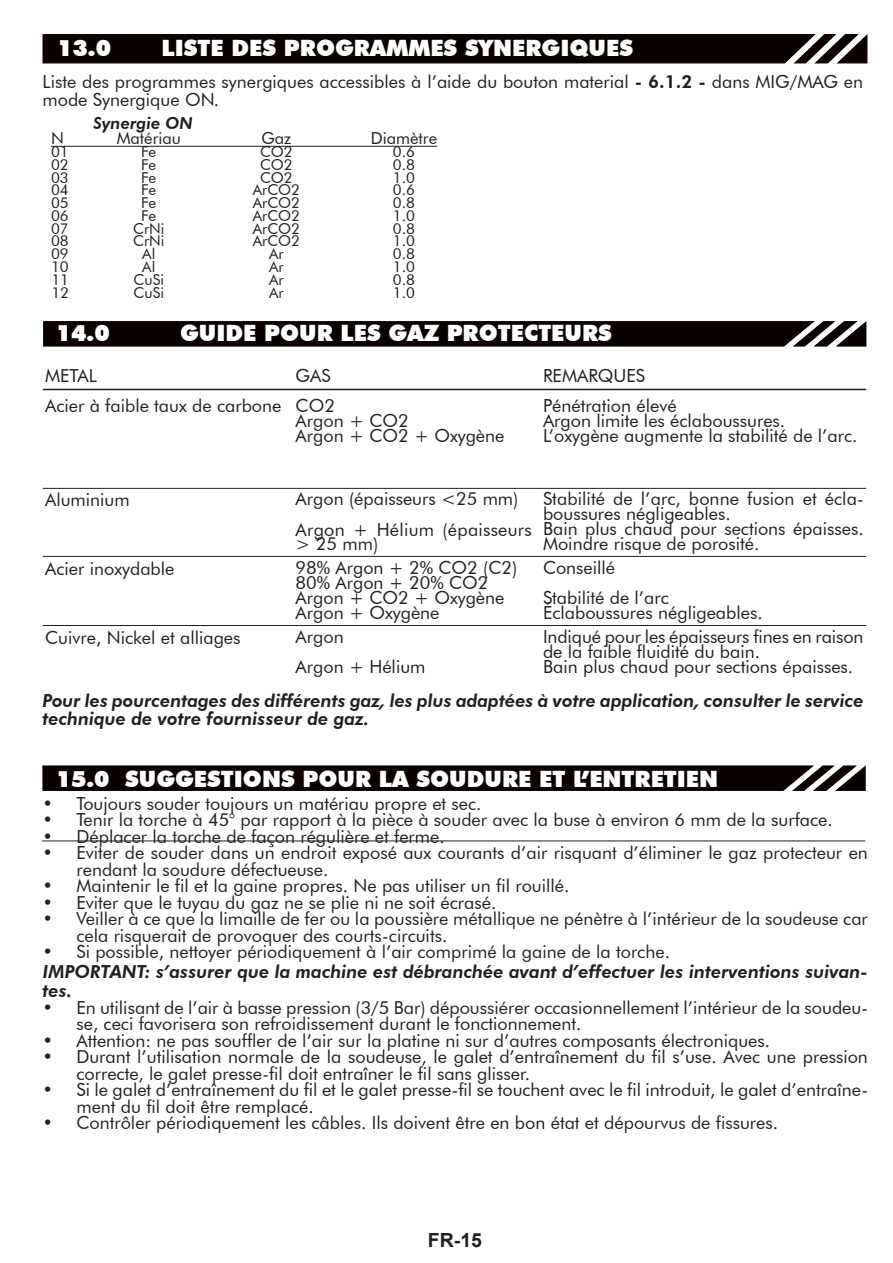
<style>
.page{position:relative;width:893px;height:1263px;background:#fff}
.page>*{position:absolute;margin:0;border:0;box-sizing:border-box;transform-origin:0 0}
.t1{font:900 22.5px "Futura BT";color:#fff}
.t2{font:700 19.5px "Arial";color:#231f20}
.t3{font:18px/15px "Futura BT";color:#231f20}
.t4{font:italic 800 18px/18px "Futura BT";color:#231f20}
.t5{font:16.5px "Futura BT";color:#231f20}
.t6{font:italic 800 16.5px "Futura BT";color:#231f20}
.t7{font:15px "Futura BT";color:#231f20}
.s1{font-weight:800}
</style>
<div class="page">
<div style="left:43px;top:34px;width:824px;height:29px;background:#0a0000"></div>
<hr style="left:51px;top:146px;width:386px;height:1px;background:#231f20">
<svg style="left:43px;top:321px;width:823px;height:26px;background:#160c0c"></svg>
<svg style="left:42px;top:765px;width:824px;height:26px;background:#160c0c"></svg>
<hr style="left:43px;top:389px;width:823px;height:1px;background:#231f20">
<hr style="left:43px;top:556px;width:823px;height:1px;background:#231f20">
<hr style="left:43px;top:625px;width:823px;height:1px;background:#231f20">
<hr style="left:42px;top:840px;width:823px;height:1px;background:#231f20">
<hr style="left:43px;top:488px;width:823px;height:1px;background:#231f20">
<p class="t1" style="left:57px;top:34px;width:55px">13.0</p>
<p class="t1" style="left:162px;top:34px;width:473px">LISTE DES PROGRAMMES SYNERGIQUES</p>
<p class="t3" style="left:43px;top:72px;width:822px;line-height:18px">Liste des programmes synergiques accessibles à l’aide du bouton material <span class="s1">- 6.1.2 -</span> dans MIG/MAG en mode Synergique ON.</p>
<p class="t6" style="left:94px;top:114px;width:101px">Synergie ON</p>
<p class="t5" style="left:51px;top:129px;width:14px">N</p>
<p class="t5" style="left:117px;top:129px;width:66px">Matériau</p>
<p class="t5" style="left:261px;top:129px;width:31px">Gaz</p>
<p class="t5" style="left:371px;top:129px;width:68px">Diamètre</p>
<p class="t7" style="left:51px;top:143px;width:19px">01</p>
<p class="t7" style="left:141px;top:143px;width:17px">Fe</p>
<p class="t7" style="left:260px;top:143px;width:34px">CO2</p>
<p class="t7" style="left:393px;top:143px;width:24px">0.6</p>
<p class="t7" style="left:51px;top:156px;width:19px">02</p>
<p class="t7" style="left:141px;top:156px;width:17px">Fe</p>
<p class="t7" style="left:260px;top:156px;width:34px">CO2</p>
<p class="t7" style="left:393px;top:156px;width:24px">0.8</p>
<p class="t7" style="left:51px;top:168px;width:19px">03</p>
<p class="t7" style="left:141px;top:168px;width:17px">Fe</p>
<p class="t7" style="left:260px;top:168px;width:34px">CO2</p>
<p class="t7" style="left:393px;top:168px;width:24px">1.0</p>
<p class="t7" style="left:51px;top:181px;width:19px">04</p>
<p class="t7" style="left:141px;top:181px;width:17px">Fe</p>
<p class="t7" style="left:253px;top:181px;width:49px">ArCO2</p>
<p class="t7" style="left:393px;top:181px;width:24px">0.6</p>
<p class="t7" style="left:51px;top:194px;width:19px">05</p>
<p class="t7" style="left:141px;top:194px;width:17px">Fe</p>
<p class="t7" style="left:253px;top:194px;width:49px">ArCO2</p>
<p class="t7" style="left:393px;top:194px;width:24px">0.8</p>
<p class="t7" style="left:51px;top:207px;width:19px">06</p>
<p class="t7" style="left:141px;top:207px;width:17px">Fe</p>
<p class="t7" style="left:253px;top:207px;width:49px">ArCO2</p>
<p class="t7" style="left:393px;top:207px;width:24px">1.0</p>
<p class="t7" style="left:51px;top:219px;width:19px">07</p>
<p class="t7" style="left:133px;top:219px;width:33px">CrNi</p>
<p class="t7" style="left:253px;top:219px;width:49px">ArCO2</p>
<p class="t7" style="left:393px;top:219px;width:24px">0.8</p>
<p class="t7" style="left:51px;top:232px;width:19px">08</p>
<p class="t7" style="left:133px;top:232px;width:33px">CrNi</p>
<p class="t7" style="left:253px;top:232px;width:49px">ArCO2</p>
<p class="t7" style="left:393px;top:232px;width:24px">1.0</p>
<p class="t7" style="left:51px;top:245px;width:19px">09</p>
<p class="t7" style="left:142px;top:245px;width:15px">Al</p>
<p class="t7" style="left:269px;top:245px;width:16px">Ar</p>
<p class="t7" style="left:393px;top:245px;width:24px">0.8</p>
<p class="t7" style="left:51px;top:258px;width:19px">10</p>
<p class="t7" style="left:142px;top:258px;width:15px">Al</p>
<p class="t7" style="left:269px;top:258px;width:16px">Ar</p>
<p class="t7" style="left:393px;top:258px;width:24px">1.0</p>
<p class="t7" style="left:51px;top:270px;width:19px">11</p>
<p class="t7" style="left:134px;top:270px;width:32px">CuSi</p>
<p class="t7" style="left:269px;top:270px;width:16px">Ar</p>
<p class="t7" style="left:393px;top:270px;width:24px">0.8</p>
<p class="t7" style="left:51px;top:283px;width:19px">12</p>
<p class="t7" style="left:134px;top:283px;width:32px">CuSi</p>
<p class="t7" style="left:269px;top:283px;width:16px">Ar</p>
<p class="t7" style="left:393px;top:283px;width:24px">1.0</p>
<p class="t1" style="left:56px;top:319px;width:55px">14.0</p>
<p class="t1" style="left:180px;top:319px;width:433px">GUIDE POUR LES GAZ PROTECTEURS</p>
<p class="t3" style="left:45px;top:361px;width:238px;line-height:30px">METAL<br>Acier à faible taux de carbone</p>
<p class="t3" style="left:543px;top:361px;width:135px;line-height:30px">REMARQUES<br>Pénétration élevé</p>
<p class="t3" style="left:543px;top:413px;width:316px">Argon limite les éclaboussures.<br>L’oxygène augmente la stabilité de l’arc.</p>
<p class="t3" style="left:296px;top:361px;width:41px;line-height:30px">GAS<br>CO2</p>
<p class="t3" style="left:296px;top:413px;width:210px">Argon + CO2<br>Argon + CO2 + Oxygène</p>
<p class="t3" style="left:543px;top:491px;width:322px">Stabilité de l’arc, bonne fusion et écla&shy;boussures négligeables.<br>Bain plus chaud pour sections épaisses.<br>Moindre risque de porosité.</p>
<p class="t3" style="left:543px;top:553px;width:127px;line-height:30px">Conseillé<br>Stabilité de l’arc</p>
<p class="t3" style="left:543px;top:601px;width:322px;line-height:24px">Éclaboussures négligeables.<br>Indiqué pour les épaisseurs fines en raison</p>
<p class="t3" style="left:543px;top:644px;width:312px">de la faible fluidité du bain.<br>Bain plus chaud pour sections épaisses.</p>
<p class="t4" style="left:42px;top:692px;width:823px">Pour les pourcentages des différents gaz, les plus adaptées à votre application, consulter le service technique de votre fournisseur de gaz.</p>
<p class="t3" style="left:45px;top:491px;width:86px">Aluminium</p>
<p class="t3" style="left:296px;top:484px;width:238px;line-height:30px">Argon (épaisseurs &lt;25 mm)<br>Argon + Hélium (épaisseurs</p>
<p class="t3" style="left:296px;top:532px;width:223px;line-height:24px">&gt; 25 mm)<br>98% Argon + 2% CO2 (C2)</p>
<p class="t3" style="left:296px;top:575px;width:210px">80% Argon + 20% CO2<br>Argon + CO2 + Oxygène<br>Argon + Oxygène</p>
<p class="t3" style="left:296px;top:622px;width:131px;line-height:30px">Argon<br>Argon + Hélium</p>
<p class="t3" style="left:45px;top:560px;width:131px">Acier inoxydable</p>
<p class="t3" style="left:45px;top:629px;width:197px">Cuivre, Nickel et alliages</p>
<p class="t1" style="left:56px;top:765px;width:664px">15.0 SUGGESTIONS POUR LA SOUDURE ET L’ENTRETIEN</p>
<p class="t3" style="left:42px;top:796px;width:441px">• Toujours souder toujours un matériau propre et sec.</p>
<p class="t3" style="left:42px;top:812px;width:792px">• Tenir la torche à 45° par rapport à la pièce à souder avec la buse à environ 6 mm de la surface.</p>
<p class="t3" style="left:42px;top:829px;width:404px">• Déplacer la torche de façon régulière et ferme.</p>
<p class="t3" style="left:76px;top:844px;width:793px;line-height:16.5px;text-indent:-34px">• Eviter de souder dans un endroit exposé aux courants d’air risquant d’éliminer le gaz protecteur en rendant la soudure défectueuse.</p>
<p class="t3" style="left:42px;top:878px;width:528px">• Maintenir le fil et la gaine propres. Ne pas utiliser un fil rouillé.</p>
<p class="t3" style="left:42px;top:895px;width:455px">• Eviter que le tuyau du gaz ne se plie ni ne soit écrasé.</p>
<p class="t3" style="left:76px;top:910px;width:793px;line-height:16.5px;text-indent:-34px">• Veiller à ce que la limaille de fer ou la poussière métallique ne pénètre à l’intérieur de la soudeuse car cela risquerait de provoquer des courts-circuits.</p>
<p class="t3" style="left:42px;top:944px;width:629px">• Si possible, nettoyer périodiquement à l’air comprimé la gaine de la torche.</p>
<p class="t4" style="left:42px;top:962px;width:827px;line-height:19.5px">IMPORTANT: s’assurer que la machine est débranchée avant d’effectuer les interventions suivan&shy;tes.</p>
<p class="t3" style="left:76px;top:999px;width:793px;line-height:16.5px;text-indent:-34px">• En utilisant de l’air à basse pression (3/5 Bar) dépoussiérer occasionnellement l’intérieur de la soudeu&shy;se, ceci favorisera son refroidissement durant le fonctionnement.</p>
<p class="t3" style="left:42px;top:1033px;width:729px">• Attention: ne pas souffler de l’air sur la platine ni sur d’autres composants électroniques.</p>
<p class="t3" style="left:76px;top:1049px;width:793px;line-height:16.5px;text-indent:-34px">• Durant l’utilisation normale de la soudeuse, le galet d’entraînement du fil s’use. Avec une pression correcte, le galet presse-fil doit entraîner le fil sans glisser.</p>
<p class="t3" style="left:76px;top:1082px;width:793px;line-height:16.5px;text-indent:-34px">• Si le galet d’entraînement du fil et le galet presse-fil se touchent avec le fil introduit, le galet d’entraîne&shy;ment du fil doit être remplacé.</p>
<p class="t3" style="left:42px;top:1115px;width:737px">• Contrôler périodiquement les câbles. Ils doivent être en bon état et dépourvus de fissures.</p>
<p class="t2" style="left:428px;top:1227px;width:56px">FR-15</p>
</div>
